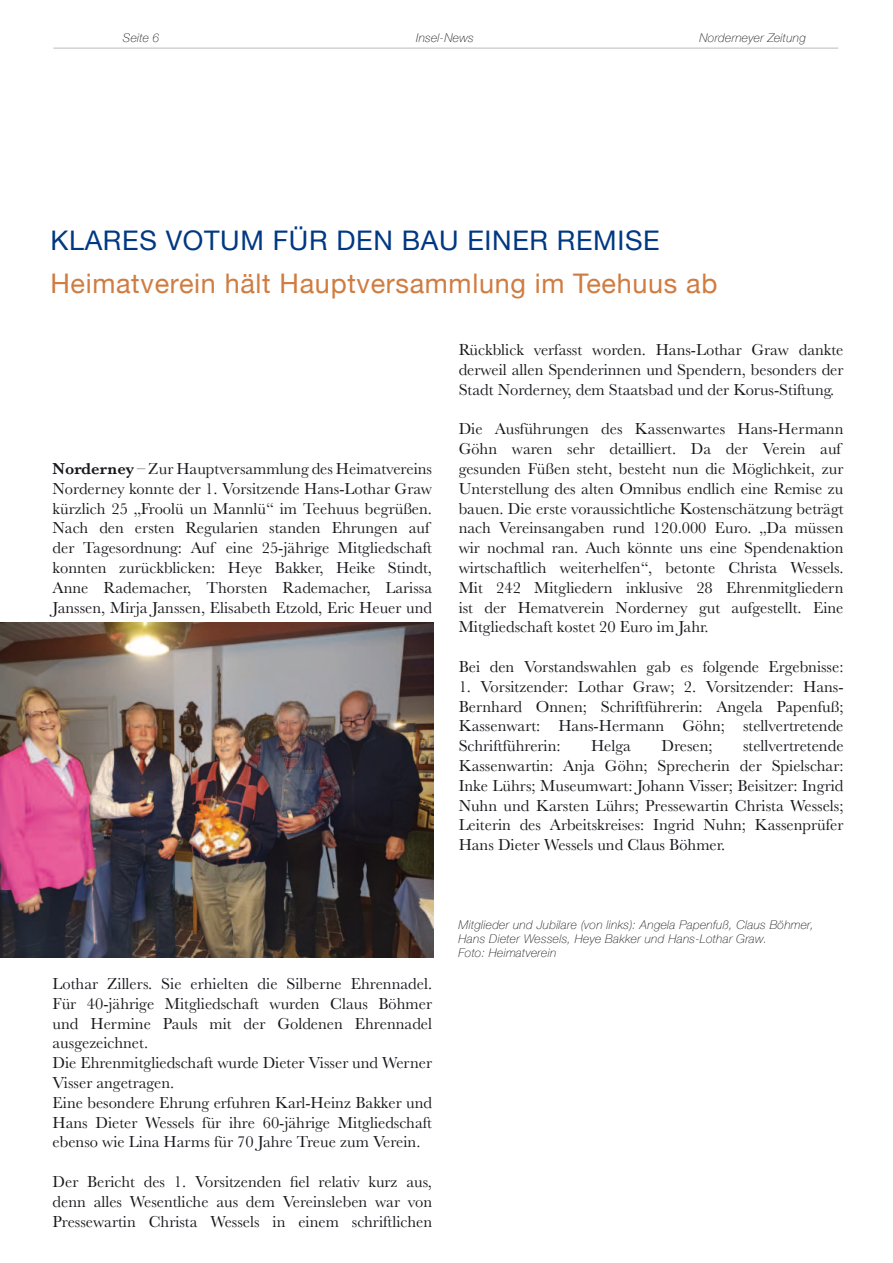
<style>
.page{position:relative;width:893px;height:1263px;background:#fff}
.page>*{position:absolute;margin:0;border:0;box-sizing:border-box;transform-origin:0 0}
.t1{font:27px "Helvetica Neue";letter-spacing:.025em;color:#d07c40}
.t2{font:27px "Helvetica Neue";letter-spacing:.025em;color:#003883}
.t3{font:16.5px/19.8px "Baskerville";color:#1a171c;text-align:justify}
.t4{font:italic 100 12px/14.4px "Helvetica Neue";letter-spacing:.025em;color:#1a171c}
.s1{font-weight:600}
</style>
<div class="page">
<hr style="left:53px;top:47px;width:785px;height:2px;background:#d1d3d0">
<img style="left:0;top:623px;width:433px;height:334px">
<p class="t4" style="left:123px;top:31px;width:38px">Seite 6</p>
<p class="t4" style="left:416px;top:31px;width:59px">Insel-News</p>
<p class="t4" style="left:699px;top:32px;width:108px">Norderneyer Zeitung</p>
<h1 class="t2" style="left:50px;top:227px;width:611px">KLARES VOTUM FÜR DEN BAU EINER REMISE</h1>
<h1 class="t1" style="left:50px;top:269px;width:668px">Heimatverein hält Hauptversammlung im Teehuus ab</h1>
<p class="t3" style="left:53px;top:461px;width:381px;text-align:left"><span class="s1">Norderney</span> – Zur Hauptversammlung des Heimatvereins Norderney konnte der 1. Vorsitzende Hans-Lothar Graw kürzlich 25 „Froolü un Mannlü“ im Teehuus begrüßen.<br>Nach den ersten Regularien standen Ehrungen auf der Tagesordnung: Auf eine 25-jährige Mitgliedschaft konnten zurückblicken: Heye Bakker, Heike Stindt, Anne Rademacher, Thorsten Rademacher, Larissa Janssen, Mirja Janssen, Elisabeth Etzold, Eric Heuer und</p>
<p class="t3" style="left:459px;top:342px;width:386px">Rückblick verfasst worden. Hans-Lothar Graw dankte derweil allen Spenderinnen und Spendern, besonders der Stadt Norderney, dem Staatsbad und der Korus-Stiftung.</p>
<p class="t3" style="left:459px;top:421px;width:386px;text-align:left">Die Ausführungen des Kassenwartes Hans-Hermann Göhn waren sehr detailliert. Da der Verein auf gesunden Füßen steht, besteht nun die Möglichkeit, zur Unterstellung des alten Omnibus endlich eine Remise zu bauen. Die erste voraussichtliche Kostenschätzung beträgt nach Vereinsangaben rund 120.000 Euro. „Da müssen wir nochmal ran. Auch könnte uns eine Spendenaktion wirtschaftlich weiterhelfen“, betonte Christa Wessels.<br>Mit 242 Mitgliedern inklusive 28 Ehrenmitgliedern ist der Hematverein Norderney gut aufgestellt. Eine Mitgliedschaft kostet 20 Euro im Jahr.</p>
<p class="t3" style="left:459px;top:659px;width:386px">Bei den Vorstandswahlen gab es folgende Ergebnisse:</p>
<p class="t3" style="left:459px;top:678px;width:386px">1. Vorsitzender: Lothar Graw; 2. Vorsitzender: Hans-Bernhard Onnen; Schriftführerin: Angela Papenfuß; Kassenwart: Hans-Hermann Göhn; stellvertretende Schriftführerin:</p>
<p class="t3" style="left:459px;top:738px;width:386px;text-indent:284px">stellvertretende Kassenwartin: Anja Göhn; Sprecherin der Spielschar:<br>Inke Lührs; Museumwart: Johann Visser; Beisitzer: Ingrid Nuhn und Karsten Lührs; Pressewartin Christa Wessels; Leiterin des Arbeitskreises: Ingrid Nuhn; Kassenprüfer Hans Dieter Wessels und Claus Böhmer.</p>
<p class="t3" style="left:591px;top:738px;width:42px">Helga</p>
<p class="t3" style="left:661px;top:738px;width:53px">Dresen;</p>
<p class="t3" style="left:53px;top:975px;width:381px;text-align:left">Lothar Zillers. Sie erhielten die Silberne Ehrennadel.<br>Für 40-jährige Mitgliedschaft wurden Claus Böhmer und Hermine Pauls mit der Goldenen Ehrennadel ausgezeichnet.<br>Die Ehrenmitgliedschaft wurde Dieter Visser und Werner Visser angetragen.<br>Eine besondere Ehrung erfuhren Karl-Heinz Bakker und Hans Dieter Wessels für ihre 60-jährige Mitgliedschaft ebenso wie Lina Harms für 70 Jahre Treue zum Verein.</p>
<p class="t3" style="left:53px;top:1172px;width:381px">Der Bericht des 1. Vorsitzenden 昀椀el relativ kurz aus, denn alles Wesentliche aus dem Vereinsleben war von Pressewartin Christa Wessels in einem schriftlichen</p>
<p class="t4" style="left:459px;top:918px;width:356px">Mitglieder und Jubilare (von links): Angela Papenfuß, Claus Böhmer,<br>Hans Dieter Wessels, Heye Bakker und Hans-Lothar Graw.<br>Foto: Heimatverein</p>
</div>
